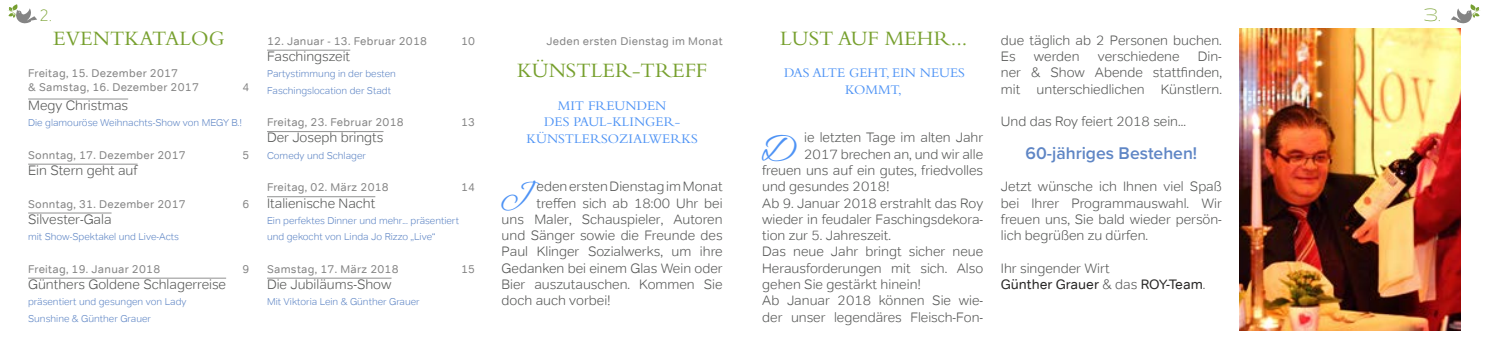
<style>
.page{position:relative;width:1489px;height:348px;background:#fff}
.page>*{position:absolute;margin:0;border:0;box-sizing:border-box;transform-origin:0 0}
.t1{font:38px "Alex Brush";color:#4e93f5}
.t2{font:35.5px "Alex Brush";color:#4e93f5}
.t3{font:21.25px "Bembo Std";color:#77a02e}
.t4{font:600 17.5px "Proxima Nova";color:#5f86c5}
.t5{font:200 17.5px "Domus Titling";color:#77a02e}
.t6{font:100 17.5px "Halogen";color:#77a02e}
.t7{font:300 13.75px/16.2px "Tondo";color:#565756}
.t8{font:13.75px/16.5px "Bembo Std";color:#4e93f5;text-align:center}
.t9{font:11.25px/13.5px "Tondo";letter-spacing:.025em;color:#848484}
.t10{font:300 10px/16.2px "Tondo";color:#5f86c5}
.s1{font-family:"Domus Titling";font-weight:200}
.s2{font-weight:400;color:#292827}
</style>
<div class="page">
<img style="left:1239px;top:29px;width:221px;height:301px">
<hr style="left:28px;top:99px;width:100px;height:1px;background:#909191">
<hr style="left:28px;top:164px;width:110px;height:1px;background:#909191">
<hr style="left:28px;top:212px;width:83px;height:1px;background:#909191">
<hr style="left:28px;top:277px;width:198px;height:1px;background:#909191">
<hr style="left:267px;top:50px;width:83px;height:1px;background:#909191">
<hr style="left:267px;top:131px;width:116px;height:1px;background:#909191">
<hr style="left:267px;top:196px;width:108px;height:1px;background:#909191">
<hr style="left:267px;top:277px;width:124px;height:1px;background:#909191">
<svg style="left:1451px;top:4px;width:29px;height:19px"></svg>
<svg style="left:8px;top:4px;width:29px;height:19px"></svg>
<p class="t5" style="left:40px;top:6px;width:14px">2.</p>
<p class="t6" style="left:1423px;top:4px;width:19px">3<span class="s1">.</span></p>
<h3 class="t3" style="left:53px;top:26px;width:173px">EVENTKATALOG</h3>
<p class="t9" style="left:28px;top:66px;width:172px">Freitag, 15. Dezember 2017<br>&amp; Samstag, 16. Dezember 2017</p>
<p class="t9" style="left:242px;top:80px;width:8px">4</p>
<p class="t7" style="left:28px;top:97px;width:101px">Megy Christmas</p>
<p class="t10" style="left:28px;top:114px;width:215px">Die glamouröse Weihnachts-Show von MEGY B.!</p>
<p class="t9" style="left:28px;top:148px;width:159px">Sonntag, 17. Dezember 2017</p>
<p class="t9" style="left:242px;top:148px;width:8px">5</p>
<p class="t7" style="left:28px;top:162px;width:111px">Ein Stern geht auf</p>
<p class="t9" style="left:28px;top:196px;width:159px">Sonntag, 31. Dezember 2017</p>
<p class="t9" style="left:242px;top:196px;width:8px">6</p>
<p class="t7" style="left:28px;top:210px;width:85px">Silvester-Gala</p>
<p class="t10" style="left:28px;top:228px;width:152px">mit Show-Spektakel und Live-Acts</p>
<p class="t9" style="left:28px;top:261px;width:134px">Freitag, 19. Januar 2018</p>
<p class="t9" style="left:242px;top:261px;width:8px">9</p>
<p class="t7" style="left:28px;top:275px;width:199px">Günthers Goldene Schlagerreise</p>
<p class="t10" style="left:28px;top:293px;width:160px">präsentiert und gesungen von Lady<br>Sunshine &amp; Günther Grauer</p>
<p class="t9" style="left:267px;top:34px;width:161px">12. Januar - 13. Februar 2018</p>
<p class="t9" style="left:461px;top:34px;width:16px">10</p>
<p class="t7" style="left:267px;top:48px;width:85px">Faschingszeit</p>
<p class="t10" style="left:267px;top:65px;width:130px">Partystimmung in der besten<br>Faschingslocation der Stadt</p>
<p class="t9" style="left:267px;top:115px;width:138px">Freitag, 23. Februar 2018</p>
<p class="t9" style="left:461px;top:115px;width:16px">13</p>
<p class="t7" style="left:267px;top:129px;width:118px">Der Joseph bringts</p>
<p class="t10" style="left:267px;top:147px;width:100px">Comedy und Schlager</p>
<p class="t9" style="left:267px;top:180px;width:123px">Freitag, 02. März 2018</p>
<p class="t9" style="left:461px;top:180px;width:16px">14</p>
<p class="t7" style="left:267px;top:194px;width:110px">Italienische Nacht</p>
<p class="t10" style="left:267px;top:212px;width:193px">Ein perfektes Dinner und mehr... präsentiert und gekocht von Linda Jo Rizzo „Live“</p>
<p class="t9" style="left:267px;top:261px;width:133px">Samstag, 17. März 2018</p>
<p class="t9" style="left:461px;top:261px;width:16px">15</p>
<p class="t7" style="left:267px;top:275px;width:126px">Die Jubiläums-Show</p>
<p class="t10" style="left:267px;top:293px;width:154px">Mit Viktoria Lein &amp; Günther Grauer</p>
<p class="t9" style="left:546px;top:34px;width:178px">Jeden ersten Dienstag im Monat</p>
<h3 class="t3" style="left:517px;top:58px;width:192px">KÜNSTLER-TREFF</h3>
<p class="t8" style="left:526px;top:97px;width:173px">MIT FREUNDEN<br>DES PAUL-KLINGER-<br>KÜNSTLERSOZIALWERKS</p>
<h2 class="t2" style="left:500px;top:176px;width:31px">J</h2>
<p class="t7" style="left:536px;top:178px;width:188px">eden ersten Dienstag im Monat</p>
<p class="t7" style="left:536px;top:194px;width:188px">treffen sich ab 18:00 Uhr bei</p>
<p class="t7" style="left:501px;top:210px;width:222px">uns Maler, Schauspieler, Autoren</p>
<p class="t7" style="left:501px;top:227px;width:222px">und Sänger sowie die Freunde des</p>
<p class="t7" style="left:501px;top:243px;width:222px">Paul Klinger Sozialwerks, um ihre</p>
<p class="t7" style="left:501px;top:259px;width:222px">Gedanken bei einem Glas Wein oder</p>
<p class="t7" style="left:501px;top:275px;width:222px">Bier auszutauschen. Kommen Sie</p>
<p class="t7" style="left:501px;top:292px;width:111px">doch auch vorbei!</p>
<h3 class="t3" style="left:780px;top:26px;width:189px">LUST AUF MEHR...</h3>
<p class="t8" style="left:784px;top:64px;width:182px">DAS ALTE GEHT, EIN NEUES<br>KOMMT,</p>
<h1 class="t1" style="left:761px;top:127px;width:36px">D</h1>
<p class="t7" style="left:804px;top:129px;width:180px">ie letzten Tage im alten Jahr</p>
<p class="t7" style="left:804px;top:145px;width:180px">2017 brechen an, und wir alle</p>
<p class="t7" style="left:762px;top:162px;width:222px">freuen uns auf ein gutes, friedvolles</p>
<p class="t7" style="left:762px;top:178px;width:129px">und gesundes 2018!</p>
<p class="t7" style="left:762px;top:194px;width:222px">Ab 9. Januar 2018 erstrahlt das Roy</p>
<p class="t7" style="left:762px;top:210px;width:222px">wieder in feudaler Faschingsdekora-</p>
<p class="t7" style="left:762px;top:227px;width:130px">tion zur 5. Jahreszeit.</p>
<p class="t7" style="left:762px;top:243px;width:222px">Das neue Jahr bringt sicher neue</p>
<p class="t7" style="left:762px;top:259px;width:222px">Herausforderungen mit sich. Also</p>
<p class="t7" style="left:762px;top:275px;width:160px">gehen Sie gestärkt hinein!</p>
<p class="t7" style="left:762px;top:292px;width:222px">Ab Januar 2018 können Sie wie-</p>
<p class="t7" style="left:762px;top:308px;width:222px">der unser legendäres Fleisch-Fon-</p>
<p class="t7" style="left:1000px;top:32px;width:222px">due täglich ab 2 Personen buchen.<br>Es</p>
<p class="t7" style="left:1000px;top:48px;width:222px;text-align:justify;text-indent:197px">Din&shy;ner &amp; Show Abende stattfinden, mit unterschiedlichen Künstlern.</p>
<p class="t7" style="left:1000px;top:113px;width:186px">Und das Roy feiert 2018 sein...</p>
<p class="t4" style="left:1025px;top:139px;width:173px">60-jähriges Bestehen!</p>
<p class="t7" style="left:1000px;top:178px;width:222px;text-align:justify">Jetzt wünsche ich Ihnen viel Spaß bei Ihrer Programmauswahl. Wir freuen uns, Sie bald wieder persön&shy;lich begrüßen zu dürfen.</p>
<p class="t7" style="left:1000px;top:259px;width:206px">Ihr singender Wirt<br><span class="s2">Günther Grauer</span> &amp; das <span class="s2">ROY-Team</span>.</p>
<p class="t7" style="left:1033px;top:48px;width:47px">werden</p>
<p class="t7" style="left:1097px;top:48px;width:83px">verschiedene</p>
</div>
